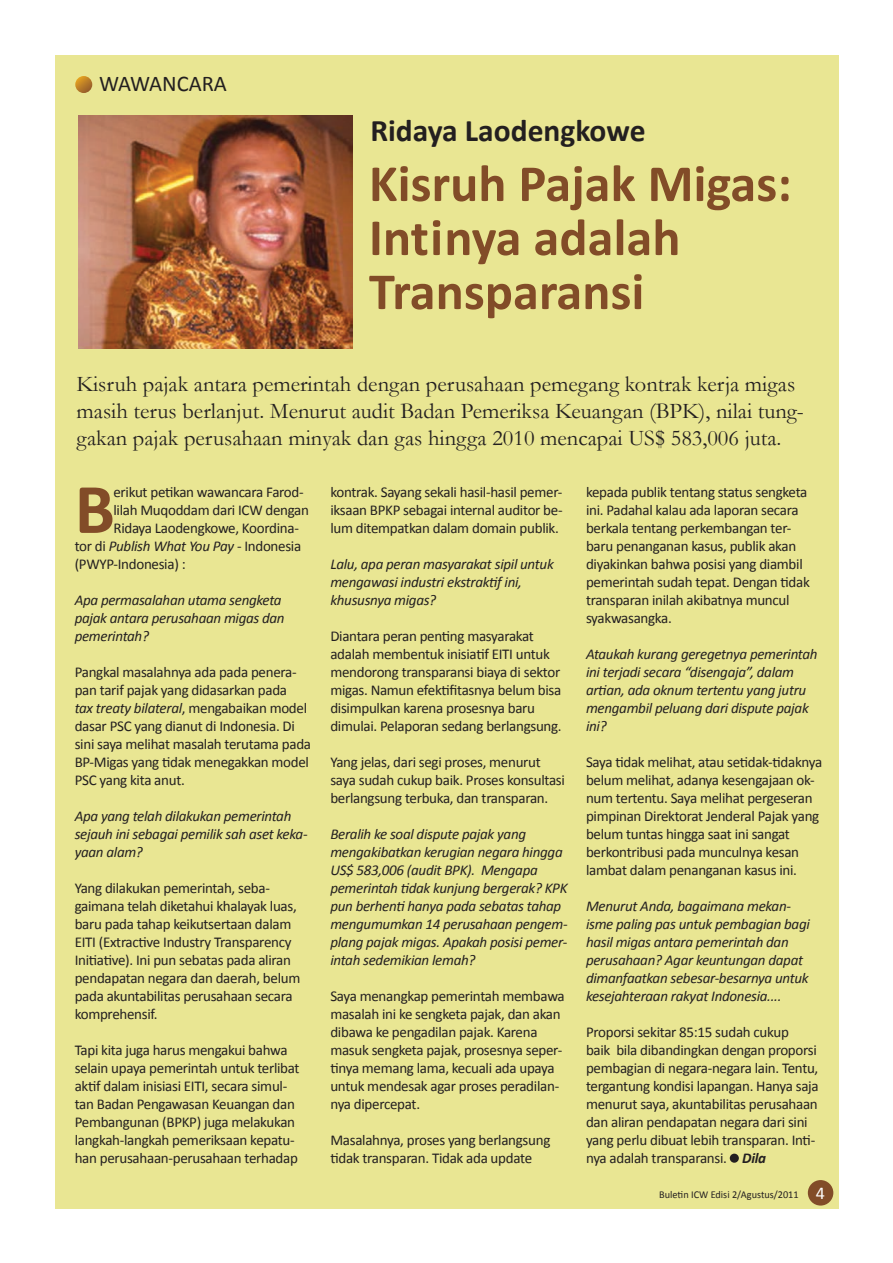
<style>
.page{position:relative;width:893px;height:1263px;background:#fff}
.page>*{position:absolute;margin:0;border:0;box-sizing:border-box;transform-origin:0 0}
.t1{font:700 71.7px "Calibri";color:#824c28}
.t2{font:700 52.5px "Calibri";color:#824c28}
.t3{font:700 31.5px "Calibri";color:#231f20}
.t4{font:22.5px/27px "Garamond";color:#231f20}
.t5{font:22.5px "Calibri";color:#231f20}
.t6{font:18px "Calibri";color:#fff}
.t7{font:15px/18px "Calibri";letter-spacing:-.02em;color:#231f20}
.t8{font:italic 15px/18px "Calibri";letter-spacing:-.02em;color:#231f20}
.t9{font:10.5px "Calibri";color:#231f20}
.s1{font-weight:700;font-style:italic}
.s2{font-style:normal}
.s3{font-style:italic}
</style>
<div class="page">
<div style="left:55px;top:55px;width:784px;height:1154px;background:#e9e693"></div>
<div style="left:730px;top:1153px;width:9px;height:10px;background:#231f20;border-radius:50%"></div>
<div style="left:808px;top:1180px;width:25px;height:25px;background:#824c28;border-radius:50%"></div>
<svg style="left:75px;top:76px;width:17px;height:17px"></svg>
<img style="left:78px;top:116px;width:275px;height:233px">
<p class="t5" style="left:99px;top:70px;width:129px">WAWANCARA</p>
<p class="t3" style="left:370px;top:111px;width:277px">Ridaya Laodengkowe</p>
<p class="t2" style="left:369px;top:151px;width:424px">Kisruh Pajak Migas:</p>
<p class="t2" style="left:369px;top:205px;width:313px">Intinya adalah</p>
<p class="t2" style="left:369px;top:259px;width:277px">Transparansi</p>
<p class="t4" style="left:77px;top:370px;width:729px">Kisruh pajak antara pemerintah dengan perusahaan pemegang kontrak kerja migas masih terus berlanjut. Menurut audit Badan Pemeriksa Keuangan (BPK), nilai tung&shy;gakan pajak perusahaan minyak dan gas hingga 2010 mencapai US$ 583,006 juta.</p>
<p class="t1" style="left:75px;top:465px;width:42px">B</p>
<p class="t7" style="left:113px;top:482px;width:192px">erikut petikan wawancara Farod-</p>
<p class="t7" style="left:330px;top:482px;width:234px;text-align:justify">kontrak. Sayang sekali hasil-hasil pemer&shy;iksaan BPKP sebagai internal auditor be&shy;lum ditempatkan dalam domain publik.</p>
<p class="t8" style="left:330px;top:554px;width:225px">Lalu, apa peran masyarakat sipil untuk mengawasi industri ekstraktif ini, khususnya migas?</p>
<p class="t7" style="left:330px;top:626px;width:233px">Diantara peran penting masyarakat adalah membentuk inisiatif EITI untuk mendorong transparansi biaya di sektor migas. Namun efektifitasnya belum bisa disimpulkan karena prosesnya baru dimulai. Pelaporan sedang berlangsung.</p>
<p class="t7" style="left:330px;top:752px;width:236px">Yang jelas, dari segi proses, menurut saya sudah cukup baik. Proses konsultasi berlangsung terbuka, dan transparan.</p>
<p class="t8" style="left:330px;top:824px;width:239px">Beralih ke soal dispute pajak yang mengakibatkan kerugian negara hingga US$ 583,006 (audit BPK). Mengapa pemerintah tidak kunjung bergerak? KPK pun berhenti hanya pada sebatas tahap mengumumkan 14 perusahaan pengem&shy;plang pajak migas. Apakah posisi pemer&shy;intah sedemikian lemah?</p>
<p class="t7" style="left:330px;top:986px;width:236px">Saya menangkap pemerintah membawa masalah ini ke sengketa pajak, dan akan dibawa ke pengadilan pajak. Karena masuk sengketa pajak, prosesnya seper&shy;tinya memang lama, kecuali ada upaya untuk mendesak agar proses peradilan&shy;nya dipercepat.</p>
<p class="t7" style="left:330px;top:1130px;width:222px">Masalahnya, proses yang berlangsung tidak transparan. Tidak ada update</p>
<p class="t7" style="left:586px;top:482px;width:225px">kepada publik tentang status sengketa ini. Padahal kalau ada laporan secara berkala tentang perkembangan ter&shy;baru penanganan kasus, publik akan diyakinkan bahwa posisi yang diambil pemerintah sudah tepat. Dengan tidak transparan inilah akibatnya muncul syakwasangka.</p>
<p class="t8" style="left:586px;top:644px;width:233px">Ataukah kurang geregetnya pemerintah ini terjadi secara “disengaja”, dalam artian, ada oknum tertentu yang jutru mengambil peluang dari dispute pajak ini?</p>
<p class="t7" style="left:586px;top:752px;width:238px">Saya tidak melihat, atau setidak-tidaknya belum melihat, adanya kesengajaan ok&shy;num tertentu. Saya melihat pergeseran pimpinan Direktorat Jenderal Pajak yang belum tuntas hingga saat ini sangat berkontribusi pada munculnya kesan lambat dalam penanganan kasus ini.</p>
<p class="t8" style="left:586px;top:896px;width:225px">Menurut Anda, bagaimana mekan&shy;isme paling pas untuk pembagian bagi hasil migas antara pemerintah dan perusahaan? Agar keuntungan dapat dimanfaatkan sebesar-besarnya untuk kesejahteraan rakyat Indonesia....</p>
<p class="t7" style="left:586px;top:1022px;width:234px">Proporsi sekitar 85:15 sudah cukup<br>baik bila dibandingkan dengan proporsi pembagian di negara-negara lain. Tentu, tergantung kondisi lapangan. Hanya saja menurut saya, akuntabilitas perusahaan dan aliran pendapatan negara dari sini yang perlu dibuat lebih transparan. Inti&shy;nya adalah transparansi. <span class="s1">Dila</span></p>
<p class="t6" style="left:816px;top:1181px;width:11px">4</p>
<p class="t7" style="left:113px;top:500px;width:197px">lilah Muqoddam dari ICW dengan</p>
<p class="t7" style="left:113px;top:518px;width:187px">Ridaya Laodengkowe, Koordina-</p>
<p class="t8" style="left:75px;top:536px;width:228px"><span class="s2">tor di</span> Publish What You Pay <span class="s2">- Indonesia</span></p>
<p class="t7" style="left:75px;top:554px;width:112px">(PWYP-Indonesia) :</p>
<p class="t8" style="left:75px;top:590px;width:211px">Apa permasalahan utama sengketa pajak antara perusahaan migas dan pemerintah?</p>
<p class="t7" style="left:75px;top:662px;width:238px">Pangkal masalahnya ada pada penera&shy;pan tarif pajak yang didasarkan pada<br><span class="s3">tax treaty bilateral</span>, mengabaikan model dasar PSC yang dianut di Indonesia. Di sini saya melihat masalah terutama pada BP-Migas yang tidak menegakkan model PSC yang kita anut.</p>
<p class="t8" style="left:75px;top:806px;width:234px">Apa yang telah dilakukan pemerintah sejauh ini sebagai pemilik sah aset keka&shy;yaan alam?</p>
<p class="t7" style="left:75px;top:878px;width:227px">Yang dilakukan pemerintah, seba&shy;gaimana telah diketahui khalayak luas, baru pada tahap keikutsertaan dalam EITI (Extractive Industry Transparency Initiative). Ini pun sebatas pada aliran pendapatan negara dan daerah, belum pada akuntabilitas perusahaan secara komprehensif.</p>
<p class="t7" style="left:75px;top:1040px;width:226px">Tapi kita juga harus mengakui bahwa selain upaya pemerintah untuk terlibat aktif dalam inisiasi EITI, secara simul&shy;tan Badan Pengawasan Keuangan dan Pembangunan (BPKP) juga melakukan langkah-langkah pemeriksaan kepatu&shy;han perusahaan-perusahaan terhadap</p>
<p class="t9" style="left:659px;top:1188px;width:141px">Buletin ICW Edisi 2/Agustus/2011</p>
</div>
